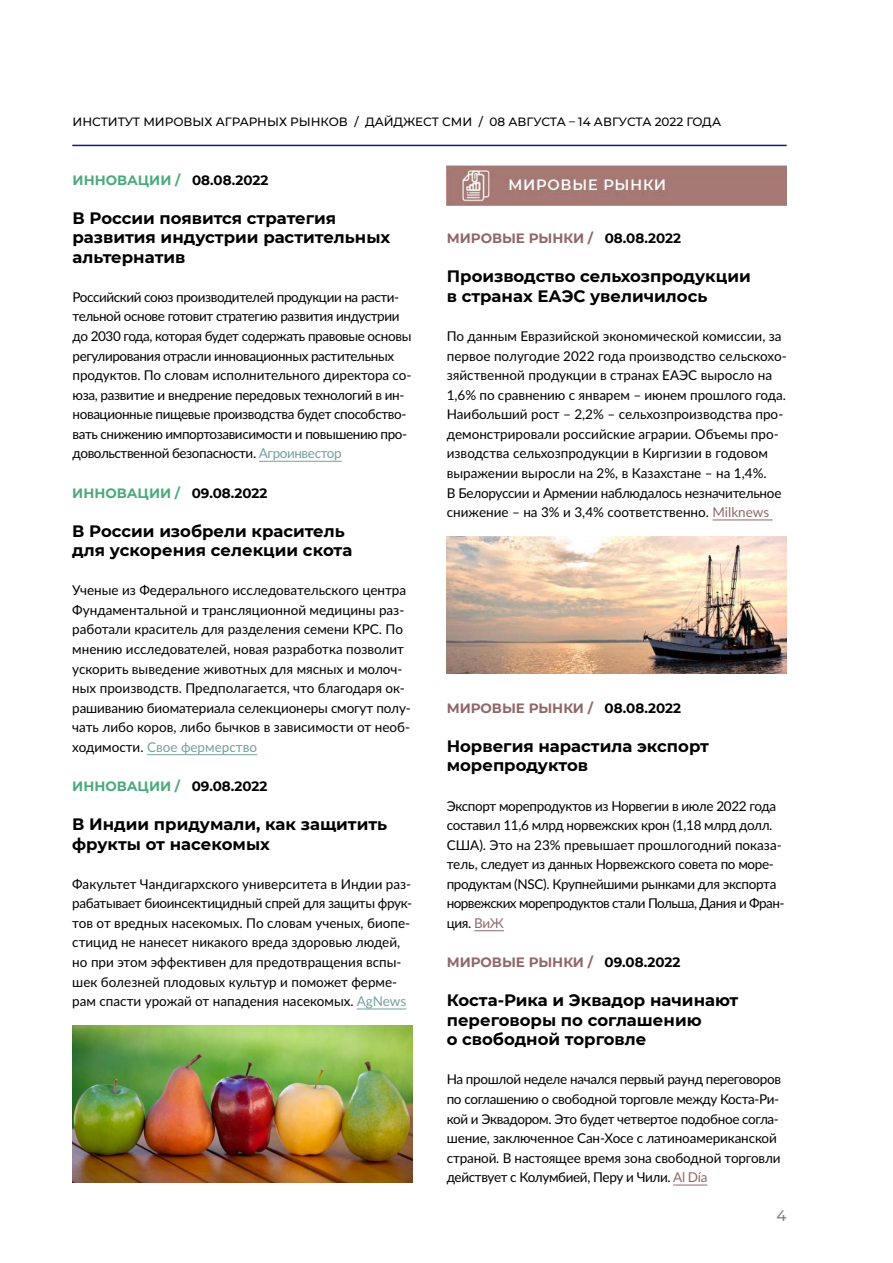
<style>
.page{position:relative;width:893px;height:1263px;background:#fff}
.page>*{position:absolute;margin:0;border:0;box-sizing:border-box;transform-origin:0 0}
.t1{font:700 16.5px/19.5px "Montserrat";color:#000}
.t2{font:500 15px "Montserrat";color:#817f7e}
.t3{font:13.5px/19.5px "Lato";letter-spacing:-.01em;color:#000}
.t4{font:13.5px/19.5px "Lato";letter-spacing:-.03em;color:#000}
.t5{font:700 13.5px "Montserrat";color:#916768}
.t6{font:700 13.5px "Montserrat";color:#4baa7c}
.t7{font:500 12px "Montserrat";color:#000}
.s1{color:#000}
.s2{color:#74a0a1}
.s3{color:#916768}
</style>
<div class="page">
<hr style="left:147px;top:754px;width:110px;height:1px;background:#74a0a1">
<hr style="left:357px;top:1009px;width:49px;height:1px;background:#74a0a1">
<hr style="left:712px;top:520px;width:61px;height:1px;background:#916768">
<img style="left:447px;top:166px;width:340px;height:39px">
<hr style="left:474px;top:930px;width:30px;height:1px;background:#916768">
<hr style="left:673px;top:1185px;width:34px;height:1px;background:#916768">
<hr style="left:72px;top:145px;width:715px;height:1px;background:#131a7d">
<img style="left:72px;top:1026px;width:340px;height:156px">
<img style="left:447px;top:537px;width:340px;height:137px">
<hr style="left:259px;top:461px;width:83px;height:1px;background:#74a0a1">
<p class="t7" style="left:72px;top:113px;width:650px">ИНСТИТУТ МИРОВЫХ АГРАРНЫХ РЫНКОВ / ДАЙДЖЕСТ СМИ / 08 АВГУСТА – 14 АВГУСТА 2022 ГОДА</p>
<p class="t6" style="left:73px;top:170px;width:197px">ИННОВАЦИИ / <span class="s1">08.08.2022</span></p>
<p class="t1" style="left:73px;top:207px;width:319px">В России появится стратегия развития индустрии растительных альтернатив</p>
<p class="t4" style="left:73px;top:287px;width:340px">Российский союз производителей продукции на расти&shy;тельной основе готовит стратегию развития индустрии до 2030 года, которая будет содержать правовые основы регулирования отрасли инновационных растительных продуктов. По словам исполнительного директора со&shy;юза, развитие и внедрение передовых технологий в ин&shy;новационные пищевые производства будет способство&shy;вать снижению импортозависимости и повышению про&shy;довольственной безопасности. <span class="s2">Агроинвестор</span></p>
<p class="t6" style="left:72px;top:483px;width:197px">ИННОВАЦИИ / <span class="s1">09.08.2022</span></p>
<p class="t1" style="left:72px;top:520px;width:282px">В России изобрели краситель для ускорения селекции скота</p>
<p class="t3" style="left:72px;top:580px;width:340px">Ученые из Федерального исследовательского центра Фундаментальной и трансляционной медицины раз&shy;работали краситель для разделения семени КРС. По мнению исследователей, новая разработка позволит ускорить выведение животных для мясных и молоч&shy;ных производств. Предполагается, что благодаря ок&shy;рашиванию биоматериала селекционеры смогут полу&shy;чать либо коров, либо бычков в зависимости от необ&shy;ходимости. <span class="s2">Свое фермерство</span></p>
<p class="t6" style="left:72px;top:776px;width:197px">ИННОВАЦИИ / <span class="s1">09.08.2022</span></p>
<p class="t1" style="left:72px;top:814px;width:316px">В Индии придумали, как защитить фрукты от насекомых</p>
<p class="t3" style="left:72px;top:873px;width:341px">Факультет Чандигархского университета в Индии раз&shy;рабатывает биоинсектицидный спрей для защиты фрук&shy;тов от вредных насекомых. По словам ученых, биопе&shy;стицид не нанесет никакого вреда здоровью людей, но при этом эффективен для предотвращения вспы&shy;шек болезней плодовых культур и поможет ферме&shy;рам спасти урожай от нападения насекомых. <span class="s2">AgNews</span></p>
<p class="t5" style="left:447px;top:229px;width:236px">МИРОВЫЕ РЫНКИ / <span class="s1">08.08.2022</span></p>
<p class="t1" style="left:447px;top:266px;width:306px">Производство сельхозпродукции в странах ЕАЭС увеличилось</p>
<p class="t3" style="left:447px;top:326px;width:341px">По данным Евразийской экономической комиссии, за первое полугодие 2022 года производство сельскохо&shy;зяйственной продукции в странах ЕАЭС выросло на 1,6% по сравнению с январем – июнем прошлого года.<br>Наибольший рост – 2,2% – сельхозпроизводства про&shy;демонстрировали российские аграрии. Объемы про&shy;изводства сельхозпродукции в Киргизии в годовом выражении выросли на 2%, в Казахстане – на 1,4%.<br>В Белоруссии и Армении наблюдалось незначительное снижение – на 3% и 3,4% соответственно. <span class="s3">Milknews</span></p>
<p class="t5" style="left:447px;top:698px;width:236px">МИРОВЫЕ РЫНКИ / <span class="s1">08.08.2022</span></p>
<p class="t1" style="left:447px;top:735px;width:264px">Норвегия нарастила экспорт морепродуктов</p>
<p class="t3" style="left:447px;top:795px;width:339px">Экспорт морепродуктов из Норвегии в июле 2022 года составил 11,6 млрд норвежских крон (1,18 млрд долл.<br>США). Это на 23% превышает прошлогодний показа&shy;тель, следует из данных Норвежского совета по море&shy;продуктам (NSC). Крупнейшими рынками для экспорта норвежских морепродуктов стали Польша, Дания и Фран&shy;ция. <span class="s3">ВиЖ</span></p>
<p class="t5" style="left:447px;top:952px;width:235px">МИРОВЫЕ РЫНКИ / <span class="s1">09.08.2022</span></p>
<p class="t1" style="left:447px;top:990px;width:293px">Коста-Рика и Эквадор начинают переговоры по соглашению<br>о свободной торговле</p>
<p class="t3" style="left:447px;top:1069px;width:336px">На прошлой неделе начался первый раунд переговоров по соглашению о свободной торговле между Коста-Ри&shy;кой и Эквадором. Это будет четвертое подобное согла&shy;шение, заключенное Сан-Хосе с латиноамериканской страной. В настоящее время зона свободной торговли действует с Колумбией, Перу и Чили. <span class="s3">Al Día</span></p>
<p class="t2" style="left:777px;top:1205px;width:12px">4</p>
</div>
